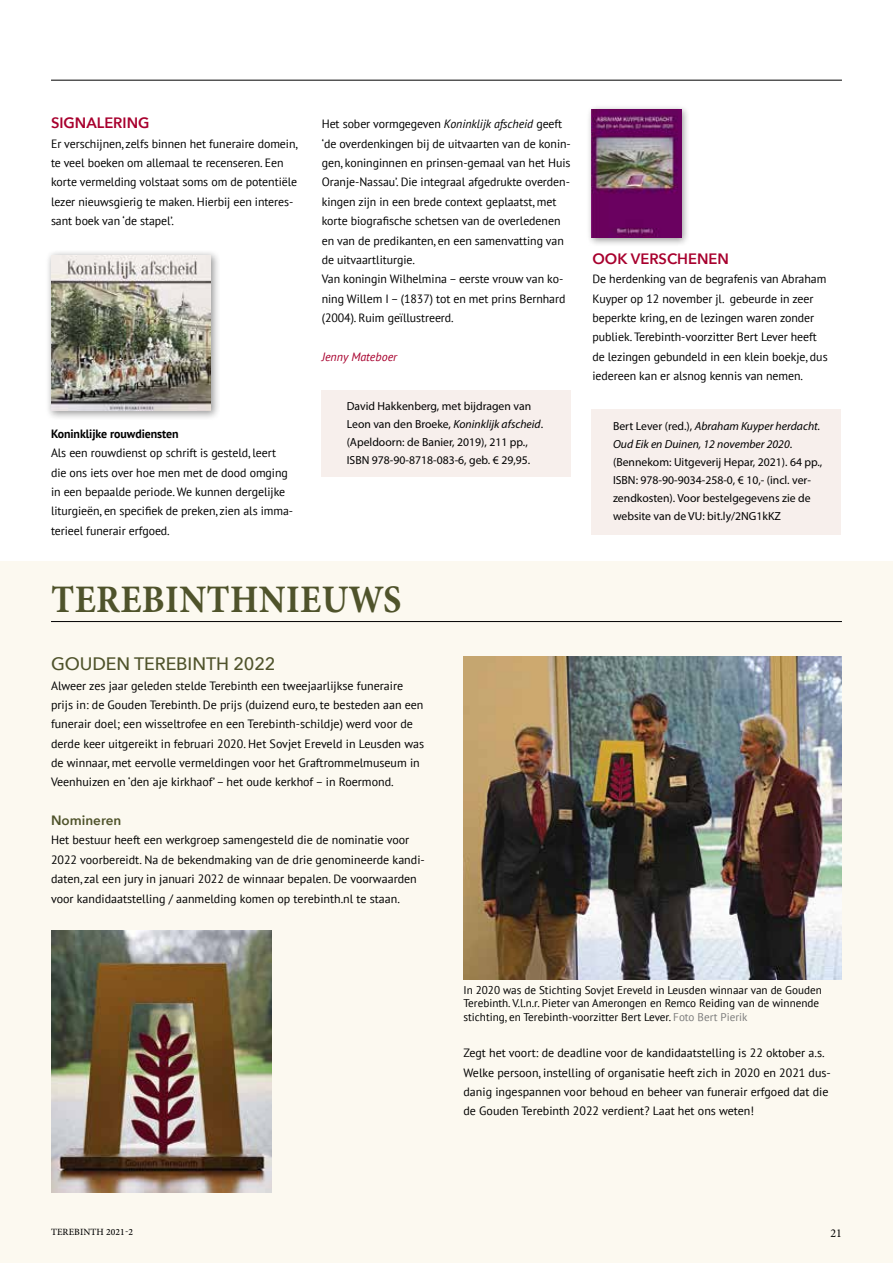
<style>
.page{position:relative;width:893px;height:1263px;background:#fff}
.page>*{position:absolute;margin:0;border:0;box-sizing:border-box;transform-origin:0 0}
.t1{font:700 39px "Minion Pro";letter-spacing:.01em;color:#4f532b;scale:.93 1}
.t2{font:500 18px "Avenir Next";letter-spacing:-.005em;color:#4f532b}
.t3{font:600 15px "Avenir Next";color:#a8002e}
.t4{font:600 13.5px "Avenir Next";color:#4f532b}
.t5{font:12px/19.4px "PT Sans";letter-spacing:-.005em;color:#000}
.t6{font:700 12px "PT Sans";letter-spacing:-.005em;color:#000}
.t7{font:italic 12px "PT Sans";color:#a8002e}
.t8{font:12px "Minion Pro";color:#000}
.t9{font:11.7px/18px "Myriad Pro";color:#000}
.t10{font:11.25px/13.5px "PT Sans";color:#000}
.t11{font:500 9.6px "Minion Pro";letter-spacing:.01em;color:#000}
.s1{font-style:italic}
.s2{color:#7c7c7c}
</style>
<div class="page">
<div style="left:0;top:562px;width:893px;height:701px;background:#fcf9f0"></div>
<div style="left:586px;top:104px;width:104px;height:142px;background:#000;opacity:.4"></div>
<img style="left:591px;top:109px;width:90px;height:128px">
<hr style="left:51px;top:80px;width:791px;height:1px;background:#000">
<div style="left:591px;top:409px;width:249px;height:126px;background:#f7efec"></div>
<div style="left:45px;top:250px;width:175px;height:170px;background:#000;opacity:.4"></div>
<img style="left:51px;top:255px;width:160px;height:156px">
<hr style="left:51px;top:621px;width:791px;height:1px;background:#000">
<img style="left:51px;top:930px;width:221px;height:263px">
<div style="left:322px;top:390px;width:249px;height:87px;background:#f7efec"></div>
<img style="left:463px;top:656px;width:379px;height:324px">
<p class="t3" style="left:51px;top:110px;width:100px">SIGNALERING</p>
<p class="t5" style="left:51px;top:134px;width:248px">Er verschijnen, zelfs binnen het funeraire domein, te veel boeken om allemaal te recenseren. Een korte vermelding volstaat soms om de potentiële lezer nieuwsgierig te maken. Hierbij een interes&shy;sant boek van ‘de stapel’.</p>
<p class="t6" style="left:51px;top:426px;width:129px">Koninklijke rouwdiensten</p>
<p class="t5" style="left:51px;top:443px;width:244px">Als een rouwdienst op schrift is gesteld, leert die ons iets over hoe men met de dood omging in een bepaalde periode. We kunnen dergelijke liturgieën, en specifiek de preken, zien als imma&shy;terieel funerair erfgoed.</p>
<p class="t5" style="left:322px;top:114px;width:251px">Het sober vormgegeven <span class="s1">Koninklijk afscheid</span> geeft ‘de overdenkingen bij de uitvaarten van de konin&shy;gen, koninginnen en prinsen-gemaal van het Huis Oranje-Nassau’. Die integraal afgedrukte overden&shy;kingen zijn in een brede context geplaatst, met korte biografische schetsen van de overledenen en van de predikanten, en een samenvatting van de uitvaartliturgie.<br>Van koningin Wilhelmina – eerste vrouw van ko&shy;ning Willem I – (1837) tot en met prins Bernhard (2004). Ruim geïllustreerd.</p>
<p class="t7" style="left:322px;top:349px;width:77px">Jenny Mateboer</p>
<p class="t9" style="left:347px;top:397px;width:198px">David Hakkenberg, met bijdragen van Leon van den Broeke, <span class="s1">Koninklijk afscheid</span>. (Apeldoorn: de Banier, 2019), 211 pp., ISBN 978-90-8718-083-6, geb. € 29,95.</p>
<h1 class="t1" style="left:51px;top:572px;width:378px">TEREBINTHNIEUWS</h1>
<h2 class="t2" style="left:51px;top:649px;width:226px">GOUDEN TEREBINTH 2022</h2>
<p class="t5" style="left:51px;top:675px;width:375px">Alweer zes jaar geleden stelde Terebinth een tweejaarlijkse funeraire prijs in: de Gouden Terebinth. De prijs (duizend euro, te besteden aan een funerair doel; een wisseltrofee en een Terebinth-schildje) werd voor de derde keer uitgereikt in februari 2020. Het Sovjet Ereveld in Leusden was de winnaar, met eervolle vermeldingen voor het Graftrommelmuseum in Veenhuizen en ‘den aje kirkhaof’ – het oude kerkhof – in Roermond.</p>
<p class="t4" style="left:51px;top:809px;width:72px">Nomineren</p>
<p class="t5" style="left:51px;top:830px;width:375px">Het bestuur heeft een werkgroep samengesteld die de nominatie voor 2022 voorbereidt. Na de bekendmaking van de drie genomineerde kandi&shy;daten, zal een jury in januari 2022 de winnaar bepalen. De voorwaarden voor kandidaatstelling / aanmelding komen op terebinth.nl te staan.</p>
<p class="t3" style="left:592px;top:246px;width:138px">OOK VERSCHENEN</p>
<p class="t5" style="left:592px;top:269px;width:237px">De herdenking van de begrafenis van Abraham Kuyper op 12 november jl. gebeurde in zeer beperkte kring, en de lezingen waren zonder publiek. Terebinth-voorzitter Bert Lever heeft de lezingen gebundeld in een klein boekje, dus iedereen kan er alsnog kennis van nemen.</p>
<p class="t9" style="left:613px;top:417px;width:211px">Bert Lever (red.), <span class="s1">Abraham Kuyper herdacht.<br>Oud Eik en Duinen, 12 november 2020</span>. (Bennekom: Uitgeverij Hepar, 2021). 64 pp., ISBN: 978-90-9034-258-0, € 10,- (incl. ver&shy;zendkosten). Voor bestelgegevens zie de website van de VU: bit.ly/2NG1kKZ</p>
<p class="t10" style="left:463px;top:983px;width:360px">In 2020 was de Stichting Sovjet Ereveld in Leusden winnaar van de Gouden<br>Terebinth. V.l.n.r. Pieter van Amerongen en Remco Reiding van de winnende stichting, en Terebinth-voorzitter Bert Lever. <span class="s2">Foto Bert Pierik</span></p>
<p class="t5" style="left:463px;top:1043px;width:369px">Zegt het voort: de deadline voor de kandidaatstelling is 22 oktober a.s.<br>Welke persoon, instelling of organisatie heeft zich in 2020 en 2021 dus&shy;danig ingespannen voor behoud en beheer van funerair erfgoed dat die de Gouden Terebinth 2022 verdient? Laat het ons weten!</p>
<p class="t11" style="left:51px;top:1225px;width:83px">TEREBINTH 2021-2</p>
<p class="t8" style="left:830px;top:1225px;width:13px">21</p>
</div>
